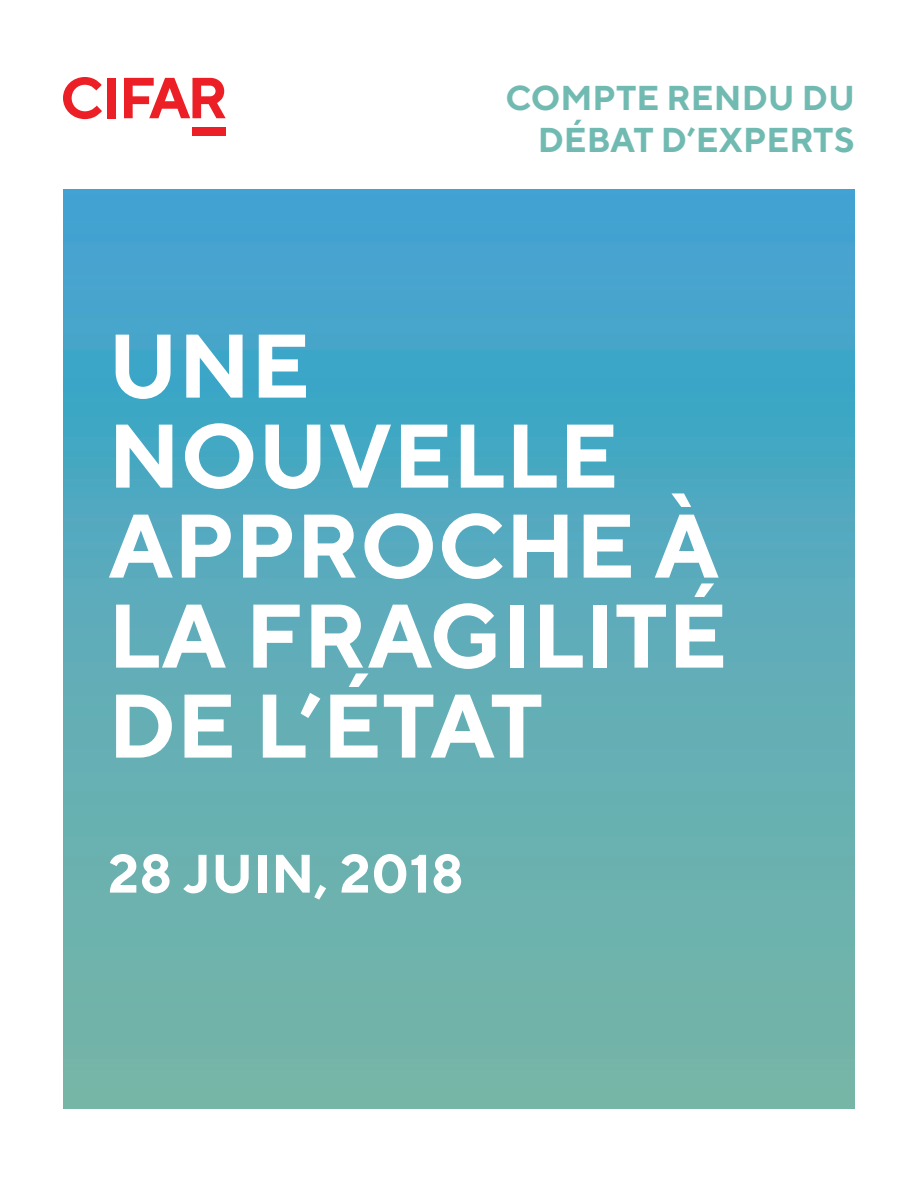
<style>
.page{position:relative;width:918px;height:1188px;background:#fff}
.page>*{position:absolute;margin:0;border:0;box-sizing:border-box;transform-origin:0 0}
.t1{font:700 90px/90px "TT Norms";color:#fff}
.t2{font:700 54px "TT Norms";color:#fff}
.t3{font:700 34.5px/42px "TT Norms";color:#71bab2;text-align:right}
</style>
<div class="page">
<img style="left:63px;top:190px;width:792px;height:919px">
<div style="left:192px;top:127px;width:34px;height:9px;background:#ec1f26"></div>
<svg style="left:63px;top:77px;width:39px;height:42px"></svg>
<div style="left:108px;top:78px;width:8px;height:40px;background:#ec1f26"></div>
<svg style="left:124px;top:78px;width:102px;height:40px"></svg>
<p class="t3" style="left:506px;top:76px;width:351px">COMPTE RENDU DU<br>DÉBAT D’EXPERTS</p>
<p class="t1" style="left:108px;top:319px;width:621px">UNE<br>NOUVELLE<br>APPROCHE À<br>LA FRAGILITÉ<br>DE L’ÉTAT</p>
<p class="t2" style="left:108px;top:840px;width:357px">28 JUIN, 2018</p>
</div>
